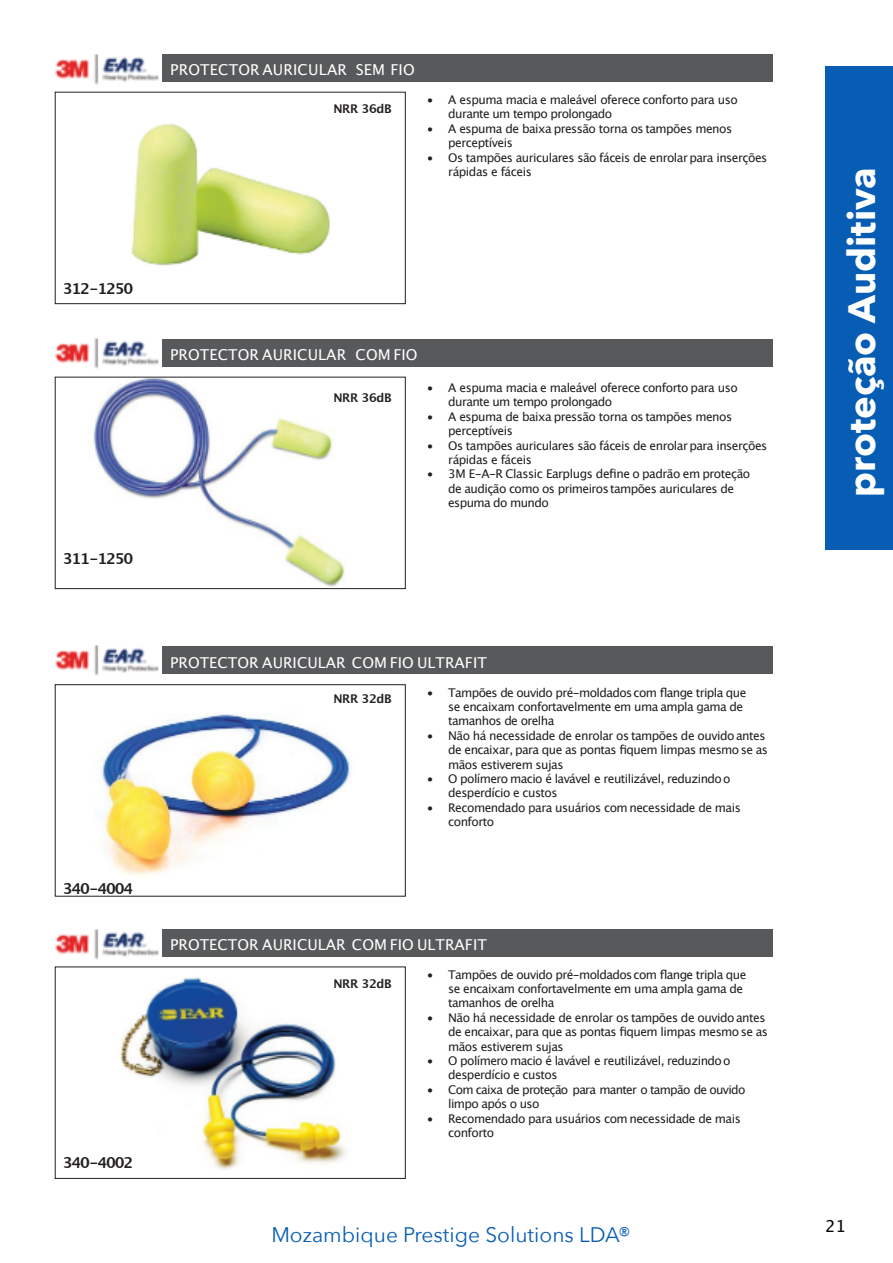
<style>
.page{position:relative;width:893px;height:1263px;background:#fff}
.page>*{position:absolute;margin:0;border:0;box-sizing:border-box;transform-origin:0 0}
.t1{font:700 38.1px "Avenir Next";color:#fff}
.t2{font:21px "Avenir Next";color:#075db3}
.t3{font:16.5px "Lucida Grande";color:#000}
.t4{font:15px "Lucida Grande";letter-spacing:.005em;color:#fff}
.t5{font:700 15px "Lucida Grande";letter-spacing:-.08em;color:#231f20}
.t6{font:12px/14.4px "Lucida Grande";letter-spacing:-.045em;color:#231f20}
.t7{font:700 12px "Lucida Grande";letter-spacing:-.03em;color:#231f20}
</style>
<div class="page">
<div style="left:825px;top:67px;width:68px;height:483px;background:#075db3"></div>
<img style="left:55px;top:54px;width:104px;height:31px">
<img style="left:55px;top:338px;width:104px;height:30px">
<img style="left:55px;top:645px;width:104px;height:31px">
<img style="left:55px;top:929px;width:104px;height:31px">
<div style="left:163px;top:54px;width:610px;height:27px;background:#58595b"></div>
<img style="left:131px;top:123px;width:200px;height:143px">
<div style="left:55px;top:92px;width:351px;height:212px;border:1px solid #231f20"></div>
<div style="left:163px;top:339px;width:610px;height:27px;background:#58595b"></div>
<img style="left:93px;top:379px;width:252px;height:208px">
<div style="left:55px;top:377px;width:351px;height:212px;border:1px solid #231f20"></div>
<div style="left:163px;top:646px;width:610px;height:28px;background:#58595b"></div>
<img style="left:100px;top:714px;width:252px;height:162px">
<div style="left:55px;top:684px;width:351px;height:212px;border:1px solid #231f20"></div>
<div style="left:163px;top:929px;width:610px;height:27px;background:#58595b"></div>
<img style="left:120px;top:977px;width:226px;height:193px">
<div style="left:55px;top:966px;width:351px;height:213px;border:1px solid #231f20"></div>
<p class="t4" style="left:170px;top:64px;width:246px">PROTECTOR AURICULAR SEM FIO</p>
<p class="t7" style="left:333px;top:103px;width:60px">NRR 36dB</p>
<p class="t6" style="left:448px;top:93px;width:291px;text-indent:-21px">• A espuma macia e maleável oferece conforto para uso durante um tempo prolongado</p>
<p class="t6" style="left:448px;top:122px;width:285px;text-indent:-21px">• A espuma de baixa pressão torna os tampões menos perceptíveis</p>
<p class="t6" style="left:448px;top:151px;width:321px;text-indent:-21px">• Os tampões auriculares são fáceis de enrolar para inserções rápidas e fáceis</p>
<p class="t5" style="left:63px;top:282px;width:72px">312-1250</p>
<p class="t5" style="left:63px;top:552px;width:72px">311-1250</p>
<p class="t5" style="left:63px;top:882px;width:72px">340-4004</p>
<p class="t5" style="left:63px;top:1156px;width:72px">340-4002</p>
<p class="t4" style="left:170px;top:349px;width:249px">PROTECTOR AURICULAR COM FIO</p>
<p class="t7" style="left:333px;top:393px;width:60px">NRR 36dB</p>
<p class="t6" style="left:448px;top:381px;width:291px;text-indent:-21px">• A espuma macia e maleável oferece conforto para uso durante um tempo prolongado</p>
<p class="t6" style="left:448px;top:410px;width:285px;text-indent:-21px">• A espuma de baixa pressão torna os tampões menos perceptíveis</p>
<p class="t6" style="left:448px;top:439px;width:321px;text-indent:-21px">• Os tampões auriculares são fáceis de enrolar para inserções rápidas e fáceis</p>
<p class="t6" style="left:448px;top:468px;width:304px;text-indent:-21px">• 3M E-A-R Classic Earplugs define o padrão em proteção de audição como os primeiros tampões auriculares de espuma do mundo</p>
<p class="t4" style="left:170px;top:656px;width:318px">PROTECTOR AURICULAR COM FIO ULTRAFIT</p>
<p class="t7" style="left:333px;top:694px;width:60px">NRR 32dB</p>
<p class="t6" style="left:448px;top:686px;width:300px;text-indent:-21px">• Tampões de ouvido pré-moldados com flange tripla que se encaixam confortavelmente em uma ampla gama de tamanhos de orelha</p>
<p class="t6" style="left:448px;top:729px;width:321px;text-indent:-21px">• Não há necessidade de enrolar os tampões de ouvido antes de encaixar, para que as pontas fiquem limpas mesmo se as mãos estiverem sujas</p>
<p class="t6" style="left:448px;top:772px;width:284px;text-indent:-21px">• O polímero macio é lavável e reutilizável, reduzindoo desperdício e custos</p>
<p class="t6" style="left:448px;top:801px;width:294px;text-indent:-21px">• Recomendado para usuários com necessidade de mais conforto</p>
<p class="t4" style="left:170px;top:938px;width:318px">PROTECTOR AURICULAR COM FIO ULTRAFIT</p>
<p class="t7" style="left:333px;top:979px;width:60px">NRR 32dB</p>
<p class="t6" style="left:448px;top:968px;width:300px;text-indent:-21px">• Tampões de ouvido pré-moldados com flange tripla que se encaixam confortavelmente em uma ampla gama de tamanhos de orelha</p>
<p class="t6" style="left:448px;top:1011px;width:321px;text-indent:-21px">• Não há necessidade de enrolar os tampões de ouvido antes de encaixar, para que as pontas fiquem limpas mesmo se as mãos estiverem sujas</p>
<p class="t6" style="left:448px;top:1054px;width:284px;text-indent:-21px">• O polímero macio é lavável e reutilizável, reduzindoo desperdício e custos</p>
<p class="t6" style="left:448px;top:1083px;width:299px;text-indent:-21px">• Com caixa de proteção para manter o tampão de ouvido limpo após o uso</p>
<p class="t6" style="left:448px;top:1112px;width:294px;text-indent:-21px">• Recomendado para usuários com necessidade de mais conforto</p>
<h2 class="t2" style="left:271px;top:1220px;width:361px">Mozambique Prestige Solutions LDA®</h2>
<h1 class="t1" style="left:837px;top:497px;width:331px;rotate:-90deg">proteção Auditiva</h1>
<h3 class="t3" style="left:825px;top:1219px;width:22px">21</h3>
</div>
